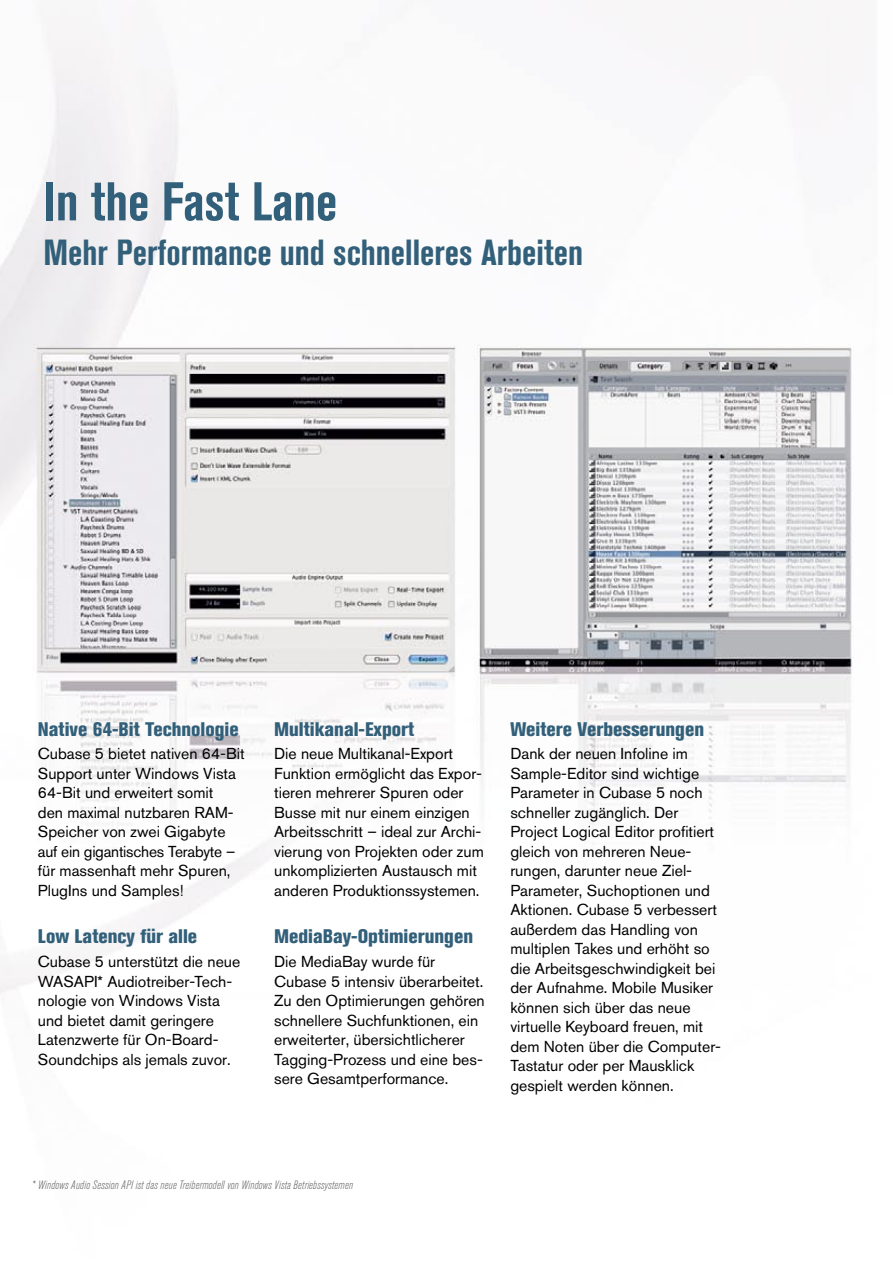
<style>
.page{position:relative;width:893px;height:1263px;background:#fff}
.page>*{position:absolute;margin:0;border:0;box-sizing:border-box;transform-origin:0 0}
.t1{font:700 condensed 54px "Akzidenz Grotesk BQ";color:#325f79}
.t2{font:700 condensed 36px "Akzidenz Grotesk BQ";color:#325f79}
.t3{font:800 condensed 19.5px "Akzidenz Grotesk BQ";color:#325f79}
.t4{font:15.75px/19.5px "Akzidenz Grotesk BQ";color:#000}
.t5{font:italic 300 condensed 12px "Akzidenz Grotesk BQ";letter-spacing:.02em;color:#616264}
</style>
<div class="page">
<img style="left:0;top:41px;width:852px;height:953px">
<h1 class="t1" style="left:44px;top:171px;width:295px">In the Fast Lane</h1>
<h2 class="t2" style="left:44px;top:232px;width:541px">Mehr Performance und schnelleres Arbeiten</h2>
<p class="t3" style="left:38px;top:717px;width:202px">Native 64-Bit Technologie</p>
<p class="t4" style="left:38px;top:744px;width:208px">Cubase 5 bietet nativen 64-Bit<br>Support unter Windows Vista<br>64-Bit und erweitert somit<br>den maximal nutzbaren RAM-<br>Speicher von zwei Gigabyte auf ein gigantisches Terabyte – für massenhaft mehr Spuren,<br>PlugIns und Samples!</p>
<p class="t3" style="left:38px;top:925px;width:161px">Low Latency für alle</p>
<p class="t4" style="left:38px;top:952px;width:204px">Cubase 5 unterstützt die neue<br>WASAPI* Audiotreiber-Tech&shy;nologie von Windows Vista und bietet damit geringere<br>Latenzwerte für On-Board-<br>Soundchips als jemals zuvor.</p>
<p class="t3" style="left:274px;top:717px;width:142px">Multikanal-Export</p>
<p class="t4" style="left:274px;top:744px;width:211px">Die neue Multikanal-Export<br>Funktion ermöglicht das Expor&shy;tieren mehrerer Spuren oder<br>Busse mit nur einem einzigen<br>Arbeitsschritt – ideal zur Archi&shy;vierung von Projekten oder zum unkomplizierten Austausch mit anderen Produktionssystemen.</p>
<p class="t3" style="left:274px;top:925px;width:200px">MediaBay-Optimierungen</p>
<p class="t4" style="left:274px;top:952px;width:212px">Die MediaBay wurde für<br>Cubase 5 intensiv überarbeitet.<br>Zu den Optimierungen gehören schnellere Suchfunktionen, ein erweiterter, übersichtlicherer<br>Tagging-Prozess und eine bes&shy;sere Gesamtperformance.</p>
<p class="t3" style="left:510px;top:717px;width:195px">Weitere Verbesserungen</p>
<p class="t4" style="left:510px;top:744px;width:212px">Dank der neuen Infoline im<br>Sample-Editor sind wichtige<br>Parameter in Cubase 5 noch schneller zugänglich. Der<br>Project Logical Editor profitiert gleich von mehreren Neue&shy;rungen, darunter neue Ziel-<br>Parameter, Suchoptionen und<br>Aktionen. Cubase 5 verbessert außerdem das Handling von multiplen Takes und erhöht so die Arbeitsgeschwindigkeit bei der Aufnahme. Mobile Musiker können sich über das neue virtuelle Keyboard freuen, mit dem Noten über die Computer-<br>Tastatur oder per Mausklick gespielt werden können.</p>
<p class="t5" style="left:32px;top:1178px;width:323px">* Windows Audio Session API ist das neue Treibermodell von Windows Vista Betriebssystemen</p>
</div>
